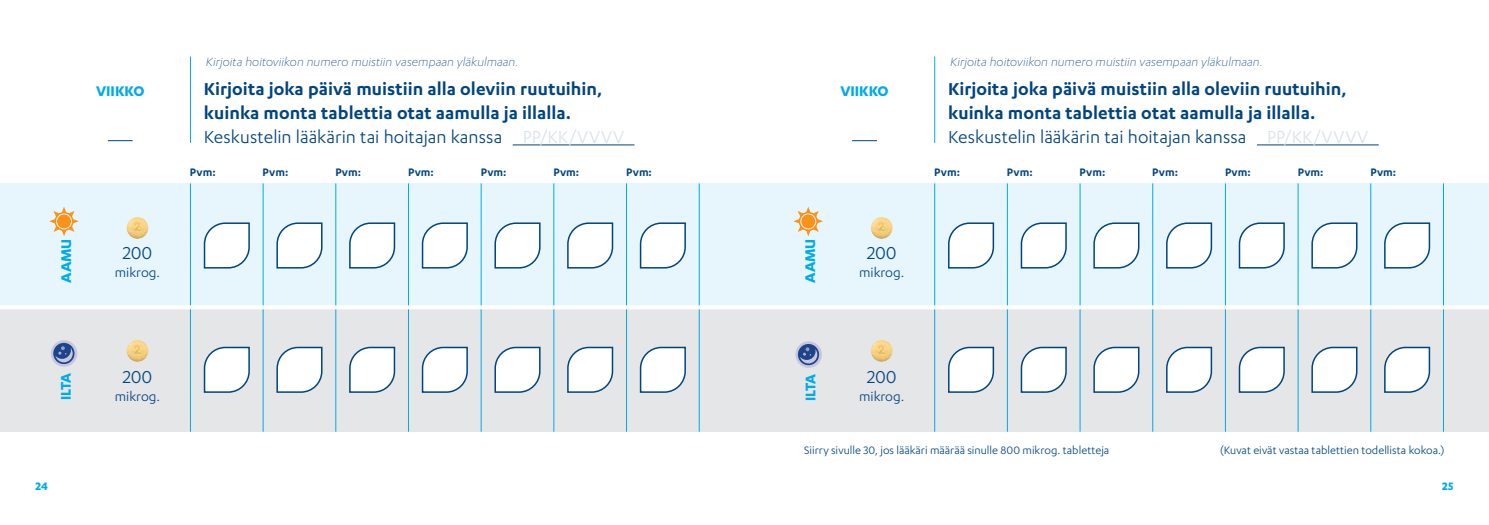
<style>
.page{position:relative;width:1489px;height:525px;background:#fff}
.page>*{position:absolute;margin:0;border:0;box-sizing:border-box;transform-origin:0 0}
.t1{font:600 20px/24px "Karbon";letter-spacing:.005em;color:#01457f}
.t2{font:20px "Karbon";letter-spacing:-.015em;color:#01457f}
.t3{font:700 16.25px "Karbon";letter-spacing:-.01em;color:#00abe7}
.t4{font:700 16.25px "Karbon";letter-spacing:-.01em;color:#00abe7;scale:.95 1}
.t5{font:15px "Karbon";color:#01457f}
.t6{font:italic 300 13.75px "Karbon";letter-spacing:.005em;color:#01457f}
.t7{font:12.5px "Karbon";color:#01457f}
.t8{font:600 12.5px "Karbon";letter-spacing:.015em;color:#01457f}
.t9{font:700 12.5px "Karbon";color:#00abe7}
.s1{font-weight:400}
.s2{font-weight:400;color:#dbe1ec}
</style>
<div class="page">
<div style="left:0;top:307px;width:1488px;height:124px;background:#e5e6e7"></div>
<hr style="left:190px;top:183px;width:1px;height:248px;background:#00abe7">
<hr style="left:934px;top:183px;width:1px;height:248px;background:#00abe7">
<hr style="left:263px;top:183px;width:1px;height:248px;background:#00abe7">
<hr style="left:1007px;top:183px;width:1px;height:248px;background:#00abe7">
<hr style="left:335px;top:183px;width:1px;height:248px;background:#00abe7">
<hr style="left:1079px;top:183px;width:1px;height:248px;background:#00abe7">
<hr style="left:408px;top:183px;width:1px;height:248px;background:#00abe7">
<hr style="left:1152px;top:183px;width:1px;height:248px;background:#00abe7">
<hr style="left:481px;top:183px;width:1px;height:248px;background:#00abe7">
<hr style="left:1224px;top:183px;width:1px;height:248px;background:#00abe7">
<hr style="left:553px;top:183px;width:1px;height:248px;background:#00abe7">
<hr style="left:1297px;top:183px;width:1px;height:248px;background:#00abe7">
<hr style="left:626px;top:183px;width:1px;height:248px;background:#00abe7">
<hr style="left:1370px;top:183px;width:1px;height:248px;background:#00abe7">
<hr style="left:699px;top:183px;width:1px;height:248px;background:#00abe7">
<hr style="left:1442px;top:183px;width:1px;height:248px;background:#00abe7">
<div style="left:0;top:183px;width:1488px;height:124px;background:#e6f6fc"></div>
<hr style="left:0;top:305px;width:1488px;height:4px;background:#fff">
<svg style="left:203px;top:222px;width:47px;height:47px;background:#dfe9f0"></svg>
<svg style="left:948px;top:222px;width:46px;height:47px;background:#e0e9f0"></svg>
<svg style="left:203px;top:346px;width:47px;height:47px;background:#dfe7ed"></svg>
<svg style="left:948px;top:346px;width:46px;height:47px;background:#dfe7ee"></svg>
<svg style="left:276px;top:222px;width:47px;height:47px;background:#dfe9f0"></svg>
<svg style="left:1020px;top:222px;width:47px;height:47px;background:#dfe9f0"></svg>
<svg style="left:276px;top:346px;width:47px;height:47px;background:#dfe7ed"></svg>
<svg style="left:1020px;top:346px;width:47px;height:47px;background:#dfe7ed"></svg>
<svg style="left:349px;top:222px;width:47px;height:47px;background:#dfe9f0"></svg>
<svg style="left:1093px;top:222px;width:47px;height:47px;background:#dfe9f0"></svg>
<svg style="left:349px;top:346px;width:47px;height:47px;background:#dfe7ed"></svg>
<svg style="left:1093px;top:346px;width:47px;height:47px;background:#dfe7ed"></svg>
<svg style="left:421px;top:222px;width:47px;height:47px;background:#dfe9f0"></svg>
<svg style="left:1166px;top:222px;width:46px;height:47px;background:#e0e9f0"></svg>
<svg style="left:421px;top:346px;width:47px;height:47px;background:#dfe7ed"></svg>
<svg style="left:1166px;top:346px;width:46px;height:47px;background:#e0e7ee"></svg>
<svg style="left:494px;top:222px;width:47px;height:47px;background:#dfe9f0"></svg>
<svg style="left:1238px;top:222px;width:47px;height:47px;background:#dfe9f0"></svg>
<svg style="left:494px;top:346px;width:47px;height:47px;background:#dfe7ed"></svg>
<svg style="left:1238px;top:346px;width:47px;height:47px;background:#dfe7ed"></svg>
<svg style="left:567px;top:222px;width:47px;height:47px;background:#dfe9f0"></svg>
<svg style="left:1311px;top:222px;width:47px;height:47px;background:#dfe9f0"></svg>
<svg style="left:567px;top:346px;width:47px;height:47px;background:#dfe7ed"></svg>
<svg style="left:1311px;top:346px;width:47px;height:47px;background:#dfe7ed"></svg>
<svg style="left:639px;top:222px;width:47px;height:47px;background:#dfe9f0"></svg>
<svg style="left:1384px;top:222px;width:46px;height:47px;background:#e0e9f0"></svg>
<svg style="left:639px;top:346px;width:47px;height:47px;background:#dfe7ed"></svg>
<svg style="left:1384px;top:346px;width:46px;height:47px;background:#e0e7ee"></svg>
<svg style="left:108px;top:140px;width:25px;height:1px"></svg>
<svg style="left:852px;top:140px;width:24px;height:1px"></svg>
<img style="left:127px;top:217px;width:21px;height:22px;border-radius:11px">
<img style="left:870px;top:217px;width:22px;height:22px;border-radius:11px">
<img style="left:127px;top:340px;width:21px;height:21px;border-radius:11px">
<img style="left:870px;top:340px;width:22px;height:21px;border-radius:11px">
<hr style="left:934px;top:56px;width:1px;height:87px;background:#00abe7">
<hr style="left:190px;top:56px;width:1px;height:87px;background:#00abe7">
<svg style="left:51px;top:340px;width:26px;height:26px"></svg>
<svg style="left:53px;top:342px;width:21px;height:22px"></svg>
<svg style="left:55px;top:346px;width:18px;height:16px"></svg>
<svg style="left:795px;top:341px;width:26px;height:26px"></svg>
<svg style="left:797px;top:344px;width:22px;height:21px"></svg>
<svg style="left:800px;top:347px;width:17px;height:16px"></svg>
<svg style="left:49px;top:207px;width:30px;height:29px"></svg>
<svg style="left:54px;top:212px;width:20px;height:19px"></svg>
<div style="left:56px;top:213px;width:16px;height:16px;border:1px solid #fff;border-radius:50%"></div>
<svg style="left:793px;top:206px;width:30px;height:30px"></svg>
<svg style="left:798px;top:212px;width:19px;height:19px"></svg>
<div style="left:800px;top:213px;width:16px;height:16px;border:1px solid #fff;border-radius:50%"></div>
<hr style="left:1256px;top:144px;width:122px;height:1px;background:#01457f">
<hr style="left:512px;top:144px;width:122px;height:1px;background:#01457f">
<p class="t6" style="left:206px;top:54px;width:314px">Kirjoita hoitoviikon numero muistiin vasempaan yläkulmaan.</p>
<p class="t6" style="left:950px;top:54px;width:314px">Kirjoita hoitoviikon numero muistiin vasempaan yläkulmaan.</p>
<p class="t3" style="left:96px;top:82px;width:50px">VIIKKO</p>
<p class="t3" style="left:840px;top:82px;width:50px">VIIKKO</p>
<p class="t1" style="left:948px;top:76px;width:422px">Kirjoita joka päivä muistiin alla oleviin ruutuihin, kuinka monta tablettia otat aamulla ja illalla.<br><span class="s1">Keskustelin lääkärin tai hoitajan kanssa</span> <span class="s2">PP/KK/VVVV</span></p>
<p class="t1" style="left:204px;top:76px;width:422px">Kirjoita joka päivä muistiin alla oleviin ruutuihin, kuinka monta tablettia otat aamulla ja illalla.<br><span class="s1">Keskustelin lääkärin tai hoitajan kanssa</span> <span class="s2">PP/KK/VVVV</span></p>
<p class="t8" style="left:190px;top:165px;width:27px">Pvm:</p>
<p class="t8" style="left:263px;top:165px;width:27px">Pvm:</p>
<p class="t8" style="left:335px;top:165px;width:27px">Pvm:</p>
<p class="t8" style="left:408px;top:165px;width:27px">Pvm:</p>
<p class="t8" style="left:481px;top:165px;width:27px">Pvm:</p>
<p class="t8" style="left:553px;top:165px;width:27px">Pvm:</p>
<p class="t8" style="left:626px;top:165px;width:27px">Pvm:</p>
<p class="t8" style="left:934px;top:165px;width:27px">Pvm:</p>
<p class="t8" style="left:1006px;top:165px;width:27px">Pvm:</p>
<p class="t8" style="left:1079px;top:165px;width:27px">Pvm:</p>
<p class="t8" style="left:1152px;top:165px;width:27px">Pvm:</p>
<p class="t8" style="left:1224px;top:165px;width:27px">Pvm:</p>
<p class="t8" style="left:1297px;top:165px;width:27px">Pvm:</p>
<p class="t8" style="left:1370px;top:165px;width:27px">Pvm:</p>
<p class="t3" style="left:57px;top:282px;width:45px;rotate:-90deg">AAMU</p>
<p class="t3" style="left:801px;top:282px;width:45px;rotate:-90deg">AAMU</p>
<p class="t2" style="left:123px;top:241px;width:31px">200</p>
<p class="t5" style="left:115px;top:263px;width:47px">mikrog.</p>
<p class="t2" style="left:867px;top:241px;width:31px">200</p>
<p class="t5" style="left:859px;top:263px;width:47px">mikrog.</p>
<p class="t2" style="left:123px;top:366px;width:31px">200</p>
<p class="t5" style="left:115px;top:388px;width:47px">mikrog.</p>
<p class="t4" style="left:57px;top:399px;width:30px;rotate:-90deg">ILTA</p>
<p class="t4" style="left:801px;top:401px;width:30px;rotate:-90deg">ILTA</p>
<p class="t2" style="left:867px;top:366px;width:31px">200</p>
<p class="t5" style="left:859px;top:388px;width:47px">mikrog.</p>
<p class="t7" style="left:804px;top:443px;width:306px">Siirry sivulle 30, jos lääkäri määrää sinulle 800 mikrog. tabletteja</p>
<p class="t7" style="left:1220px;top:443px;width:226px">(Kuvat eivät vastaa tablettien todellista kokoa.)</p>
<p class="t9" style="left:35px;top:478px;width:14px">24</p>
<p class="t9" style="left:1441px;top:478px;width:13px">25</p>
</div>
